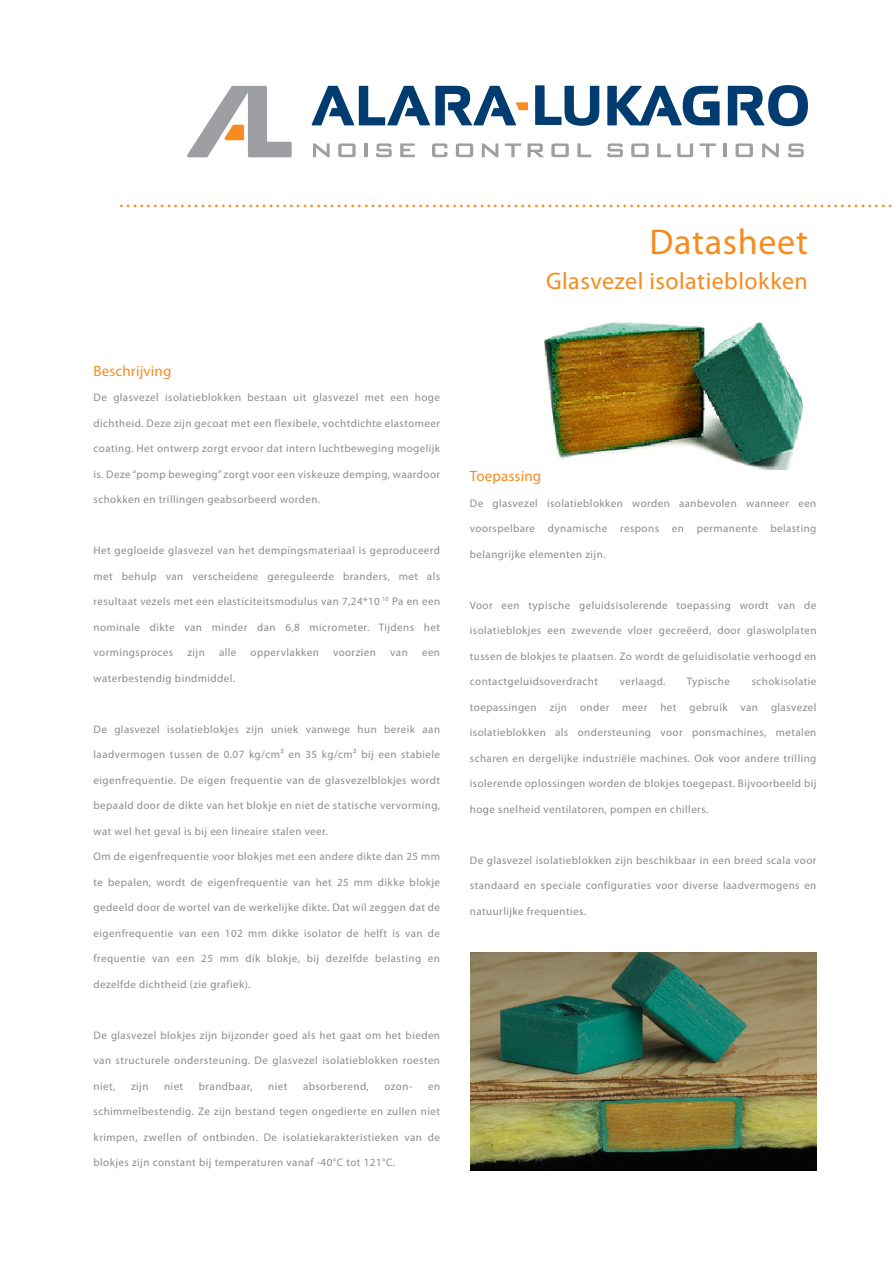
<style>
.page{position:relative;width:893px;height:1263px;background:#fff}
.page>*{position:absolute;margin:0;border:0;box-sizing:border-box;transform-origin:0 0}
.t1{font:36px "Myriad Pro";letter-spacing:.02em;color:#f68b1f}
.t2{font:24px "Myriad Pro";letter-spacing:.02em;color:#f68b1f}
.t3{font:21px "Myriad Pro";color:#f68b1f}
.t4{font:15px "Myriad Pro";letter-spacing:.01em;color:#f68b1f}
.t5{font:10.95px "Myriad Pro";letter-spacing:.04em;color:#8a8c8e}
</style>
<div class="page">
<svg style="left:187px;top:86px;width:105px;height:71px"></svg>
<svg style="left:313px;top:143px;width:17px;height:14px"></svg>
<svg style="left:338px;top:143px;width:18px;height:14px"></svg>
<hr style="left:364px;top:143px;width:3px;height:14px;background:#9d9fa2">
<svg style="left:376px;top:143px;width:16px;height:14px"></svg>
<svg style="left:400px;top:143px;width:15px;height:14px"></svg>
<svg style="left:432px;top:143px;width:15px;height:14px"></svg>
<svg style="left:456px;top:143px;width:17px;height:14px"></svg>
<svg style="left:482px;top:143px;width:16px;height:14px"></svg>
<svg style="left:505px;top:143px;width:16px;height:14px"></svg>
<svg style="left:528px;top:143px;width:16px;height:14px"></svg>
<svg style="left:551px;top:143px;width:18px;height:14px"></svg>
<svg style="left:577px;top:143px;width:14px;height:14px"></svg>
<svg style="left:607px;top:143px;width:16px;height:14px"></svg>
<svg style="left:631px;top:143px;width:18px;height:14px"></svg>
<svg style="left:657px;top:143px;width:14px;height:14px"></svg>
<svg style="left:677px;top:143px;width:16px;height:14px"></svg>
<svg style="left:700px;top:143px;width:16px;height:14px"></svg>
<hr style="left:723px;top:143px;width:3px;height:14px;background:#9d9fa2">
<svg style="left:735px;top:143px;width:18px;height:14px"></svg>
<svg style="left:762px;top:143px;width:17px;height:14px"></svg>
<svg style="left:788px;top:143px;width:16px;height:14px"></svg>
<svg style="left:535px;top:85px;width:64px;height:41px"></svg>
<svg style="left:607px;top:86px;width:113px;height:39px"></svg>
<svg style="left:312px;top:86px;width:216px;height:39px"></svg>
<svg style="left:728px;top:85px;width:80px;height:41px"></svg>
<img style="left:471px;top:952px;width:345px;height:218px">
<img style="left:544px;top:322px;width:260px;height:148px">
<h3 class="t3" style="left:119px;top:187px;width:775px">..................................................................................................................</h3>
<h1 class="t1" style="left:649px;top:220px;width:160px">Datasheet</h1>
<h2 class="t2" style="left:546px;top:266px;width:263px">Glasvezel isolatieblokken</h2>
<h3 class="t4" style="left:94px;top:361px;width:79px">Beschrijving</h3>
<p class="t5" style="left:94px;top:391px;width:348px">De glasvezel isolatieblokken bestaan uit glasvezel met een hoge</p>
<p class="t5" style="left:94px;top:416px;width:348px">dichtheid. Deze zijn gecoat met een flexibele, vochtdichte elastomeer</p>
<p class="t5" style="left:94px;top:442px;width:348px">coating. Het ontwerp zorgt ervoor dat intern luchtbeweging mogelijk</p>
<p class="t5" style="left:94px;top:467px;width:348px">is. Deze “pomp beweging” zorgt voor een viskeuze demping, waardoor</p>
<p class="t5" style="left:94px;top:493px;width:228px">schokken en trillingen geabsorbeerd worden.</p>
<p class="t5" style="left:94px;top:544px;width:348px">Het gegloeide glasvezel van het dempingsmateriaal is geproduceerd</p>
<p class="t5" style="left:94px;top:569px;width:348px">met behulp van verscheidene gereguleerde branders, met als</p>
<p class="t5" style="left:94px;top:595px;width:348px">resultaat vezels met een elasticiteitsmodulus van 7,24*10 <sup>10</sup> Pa en een</p>
<p class="t5" style="left:94px;top:620px;width:348px">nominale dikte van minder dan 6,8 micrometer. Tijdens het</p>
<p class="t5" style="left:94px;top:646px;width:81px">vormingsproces</p>
<p class="t5" style="left:187px;top:646px;width:19px">zijn</p>
<p class="t5" style="left:219px;top:646px;width:19px">alle</p>
<p class="t5" style="left:251px;top:646px;width:70px">oppervlakken</p>
<p class="t5" style="left:333px;top:646px;width:45px">voorzien</p>
<p class="t5" style="left:390px;top:646px;width:19px">van</p>
<p class="t5" style="left:422px;top:646px;width:20px">een</p>
<p class="t5" style="left:94px;top:671px;width:143px">waterbestendig bindmiddel.</p>
<p class="t5" style="left:94px;top:722px;width:348px">De glasvezel isolatieblokjes zijn uniek vanwege hun bereik aan</p>
<p class="t5" style="left:94px;top:748px;width:348px">laadvermogen tussen de 0.07 kg/cm² en 35 kg/cm² bij een stabiele</p>
<p class="t5" style="left:94px;top:773px;width:348px">eigenfrequentie. De eigen frequentie van de glasvezelblokjes wordt</p>
<p class="t5" style="left:94px;top:799px;width:348px">bepaald door de dikte van het blokje en niet de statische vervorming,</p>
<p class="t5" style="left:94px;top:824px;width:236px">wat wel het geval is bij een lineaire stalen veer.</p>
<p class="t5" style="left:94px;top:850px;width:348px">Om de eigenfrequentie voor blokjes met een andere dikte dan 25 mm</p>
<p class="t5" style="left:94px;top:875px;width:348px">te bepalen, wordt de eigenfrequentie van het 25 mm dikke blokje</p>
<p class="t5" style="left:94px;top:901px;width:348px">gedeeld door de wortel van de werkelijke dikte. Dat wil zeggen dat de</p>
<p class="t5" style="left:94px;top:926px;width:348px">eigenfrequentie van een 102 mm dikke isolator de helft is van de</p>
<p class="t5" style="left:94px;top:952px;width:348px">frequentie van een 25 mm dik blokje, bij dezelfde belasting en</p>
<p class="t5" style="left:94px;top:977px;width:159px">dezelfde dichtheid (zie grafiek).</p>
<p class="t5" style="left:94px;top:1028px;width:348px">De glasvezel blokjes zijn bijzonder goed als het gaat om het bieden</p>
<p class="t5" style="left:94px;top:1054px;width:348px">van structurele ondersteuning. De glasvezel isolatieblokken roesten</p>
<p class="t5" style="left:94px;top:1079px;width:23px">niet,</p>
<p class="t5" style="left:131px;top:1079px;width:19px">zijn</p>
<p class="t5" style="left:164px;top:1079px;width:21px">niet</p>
<p class="t5" style="left:199px;top:1079px;width:55px">brandbaar,</p>
<p class="t5" style="left:268px;top:1079px;width:21px">niet</p>
<p class="t5" style="left:303px;top:1079px;width:67px">absorberend,</p>
<p class="t5" style="left:384px;top:1079px;width:29px">ozon-</p>
<p class="t5" style="left:428px;top:1079px;width:14px">en</p>
<p class="t5" style="left:94px;top:1105px;width:348px">schimmelbestendig. Ze zijn bestand tegen ongedierte en zullen niet</p>
<p class="t5" style="left:94px;top:1130px;width:348px">krimpen, zwellen of ontbinden. De isolatiekarakteristieken van de</p>
<p class="t5" style="left:94px;top:1156px;width:303px">blokjes zijn constant bij temperaturen vanaf -40°C tot 121°C.</p>
<h3 class="t4" style="left:470px;top:467px;width:73px">Toepassing</h3>
<p class="t5" style="left:470px;top:496px;width:348px">De glasvezel isolatieblokken worden aanbevolen wanneer een</p>
<p class="t5" style="left:470px;top:522px;width:348px">voorspelbare dynamische respons en permanente belasting</p>
<p class="t5" style="left:470px;top:547px;width:137px">belangrijke elementen zijn.</p>
<p class="t5" style="left:470px;top:598px;width:348px">Voor een typische geluidsisolerende toepassing wordt van de</p>
<p class="t5" style="left:470px;top:624px;width:348px">isolatieblokjes een zwevende vloer gecreëerd, door glaswolplaten</p>
<p class="t5" style="left:470px;top:649px;width:348px">tussen de blokjes te plaatsen. Zo wordt de geluidisolatie verhoogd en</p>
<p class="t5" style="left:470px;top:675px;width:130px">contactgeluidsoverdracht</p>
<p class="t5" style="left:620px;top:675px;width:47px">verlaagd.</p>
<p class="t5" style="left:687px;top:675px;width:45px">Typische</p>
<p class="t5" style="left:752px;top:675px;width:66px">schokisolatie</p>
<p class="t5" style="left:470px;top:700px;width:348px">toepassingen zijn onder meer het gebruik van glasvezel</p>
<p class="t5" style="left:470px;top:726px;width:348px">isolatieblokken als ondersteuning voor ponsmachines, metalen</p>
<p class="t5" style="left:470px;top:751px;width:348px">scharen en dergelijke industriële machines. Ook voor andere trilling</p>
<p class="t5" style="left:470px;top:777px;width:348px">isolerende oplossingen worden de blokjes toegepast. Bijvoorbeeld bij</p>
<p class="t5" style="left:470px;top:802px;width:240px">hoge snelheid ventilatoren, pompen en chillers.</p>
<p class="t5" style="left:470px;top:853px;width:348px">De glasvezel isolatieblokken zijn beschikbaar in een breed scala voor</p>
<p class="t5" style="left:470px;top:879px;width:348px">standaard en speciale configuraties voor diverse laadvermogens en</p>
<p class="t5" style="left:470px;top:904px;width:118px">natuurlijke frequenties.</p>
</div>
